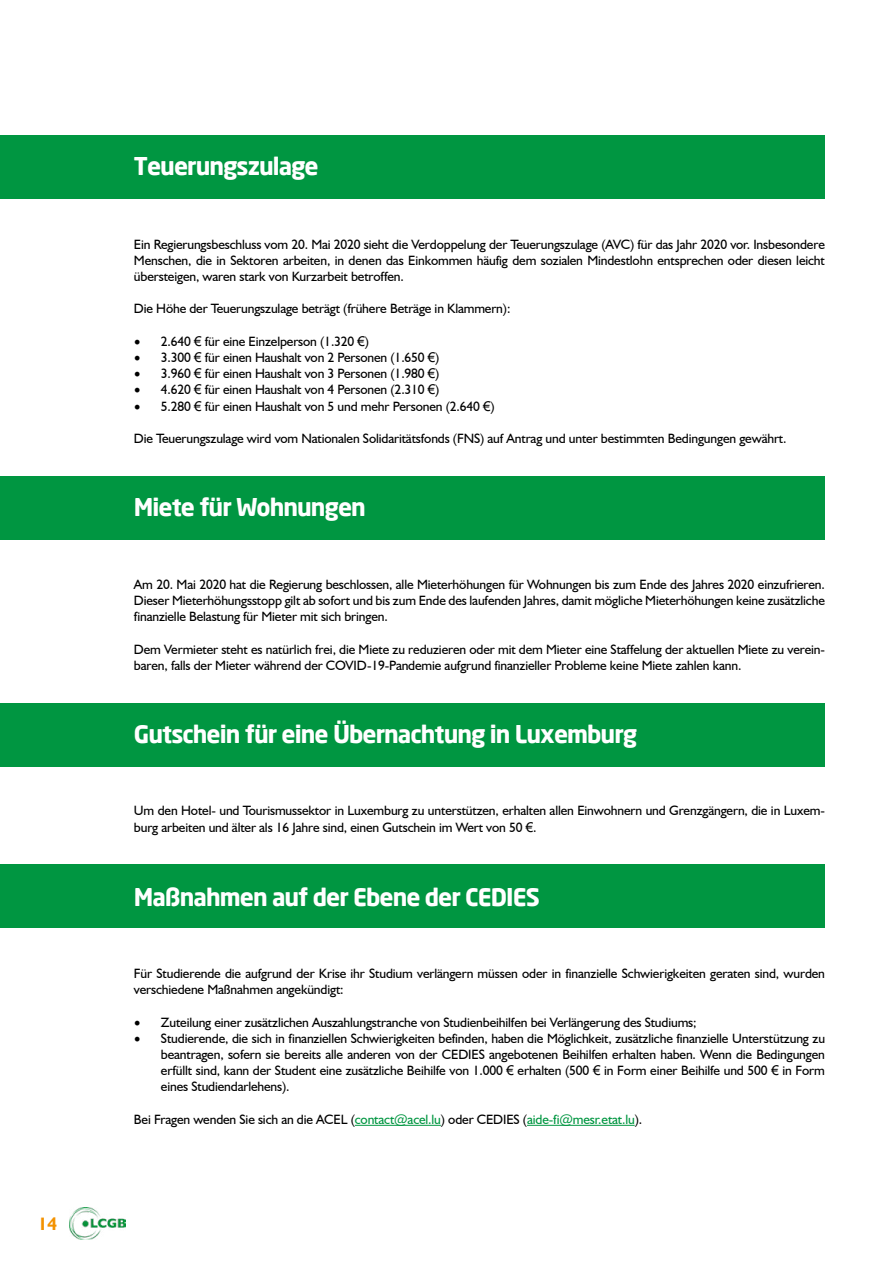
<style>
.page{position:relative;width:893px;height:1263px;background:#fff}
.page>*{position:absolute;margin:0;border:0;box-sizing:border-box;transform-origin:0 0}
.t1{font:700 24px "Neo Sans";letter-spacing:-.04em;color:#fff}
.t2{font:700 18px "Humanist 521 BT";color:#f39200}
.t3{font:13.5px/16.2px "Humanist 521 BT";letter-spacing:-.01em;color:#000;text-align:justify}
.s1{font-family:"Minion Pro";font-size:18px}
.s2{font-family:"Arial"}
.s3{color:#009641}
</style>
<div class="page">
<img style="left:69px;top:1207px;width:57px;height:33px">
<div style="left:0;top:135px;width:825px;height:64px;background:#009641"></div>
<div style="left:0;top:476px;width:825px;height:63px;background:#009641"></div>
<div style="left:0;top:703px;width:825px;height:64px;background:#009641"></div>
<div style="left:0;top:864px;width:825px;height:64px;background:#009641"></div>
<hr style="left:355px;top:1125px;width:86px;height:1px;background:#009641">
<hr style="left:527px;top:1125px;width:108px;height:1px;background:#009641">
<h2 class="t2" style="left:38px;top:1213px;width:21px">14</h2>
<h1 class="t1" style="left:134px;top:151px;width:186px">Teuerungszulage</h1>
<p class="t3" style="left:134px;top:236px;width:692px">Ein Regierungsbeschluss vom 20. Mai 2020 sieht die Verdoppelung der Teuerungszulage (AVC) für das Jahr 2020 vor. Insbesondere Menschen, die in Sektoren arbeiten, in denen das Einkommen häufig dem sozialen Mindestlohn entsprechen oder diesen leicht übersteigen, waren stark von Kurzarbeit betroffen.</p>
<p class="t3" style="left:134px;top:300px;width:378px">Die Höhe der Teuerungszulage beträgt (frühere Beträge in Klammern):</p>
<p class="t3" style="left:134px;top:333px;width:237px"><span class="s1">•</span> 2.640 <span class="s2">€</span> für eine Einzelperson (1.320 <span class="s2">€</span>)</p>
<p class="t3" style="left:134px;top:349px;width:307px"><span class="s1">•</span> 3.300 <span class="s2">€</span> für einen Haushalt von 2 Personen (1.650 <span class="s2">€</span>)</p>
<p class="t3" style="left:134px;top:365px;width:307px"><span class="s1">•</span> 3.960 <span class="s2">€</span> für einen Haushalt von 3 Personen (1.980 <span class="s2">€</span>)</p>
<p class="t3" style="left:134px;top:381px;width:307px"><span class="s1">•</span> 4.620 <span class="s2">€</span> für einen Haushalt von 4 Personen (2.310 <span class="s2">€</span>)</p>
<p class="t3" style="left:134px;top:398px;width:362px"><span class="s1">•</span> 5.280 <span class="s2">€</span> für einen Haushalt von 5 und mehr Personen (2.640 <span class="s2">€</span>)</p>
<p class="t3" style="left:134px;top:430px;width:654px">Die Teuerungszulage wird vom Nationalen Solidaritätsfonds (FNS) auf Antrag und unter bestimmten Bedingungen gewährt.</p>
<h1 class="t1" style="left:134px;top:491px;width:233px">Miete für Wohnungen</h1>
<p class="t3" style="left:134px;top:576px;width:693px">Am 20. Mai 2020 hat die Regierung beschlossen, alle Mieterhöhungen für Wohnungen bis zum Ende des Jahres 2020 einzufrieren.<br>Dieser Mieterhöhungsstopp gilt ab sofort und bis zum Ende des laufenden Jahres, damit mögliche Mieterhöhungen keine zusätzliche finanzielle Belastung für Mieter mit sich bringen.</p>
<p class="t3" style="left:134px;top:641px;width:693px">Dem Vermieter steht es natürlich frei, die Miete zu reduzieren oder mit dem Mieter eine Staffelung der aktuellen Miete zu verein&shy;baren, falls der Mieter während der COVID-19-Pandemie aufgrund finanzieller Probleme keine Miete zahlen kann.</p>
<h1 class="t1" style="left:134px;top:719px;width:505px">Gutschein für eine Übernachtung in Luxemburg</h1>
<p class="t3" style="left:134px;top:802px;width:692px">Um den Hotel- und Tourismussektor in Luxemburg zu unterstützen, erhalten allen Einwohnern und Grenzgängern, die in Luxem&shy;burg arbeiten und älter als 16 Jahre sind, einen Gutschein im Wert von 50 <span class="s2">€</span>.</p>
<h1 class="t1" style="left:134px;top:882px;width:407px">Maßnahmen auf der Ebene der CEDIES</h1>
<p class="t3" style="left:134px;top:965px;width:693px">Für Studierende die aufgrund der Krise ihr Studium verlängern müssen oder in finanzielle Schwierigkeiten geraten sind, wurden verschiedene Maßnahmen angekündigt:</p>
<p class="t3" style="left:134px;top:1013px;width:564px"><span class="s1">•</span> Zuteilung einer zusätzlichen Auszahlungstranche von Studienbeihilfen bei Verlängerung des Studiums;</p>
<p class="t3" style="left:161px;top:1030px;width:666px;text-indent:-27px"><span class="s1">•</span> Studierende, die sich in finanziellen Schwierigkeiten befinden, haben die Möglichkeit, zusätzliche finanzielle Unterstützung zu beantragen, sofern sie bereits alle anderen von der CEDIES angebotenen Beihilfen erhalten haben. Wenn die Bedingungen erfüllt sind, kann der Student eine zusätzliche Beihilfe von 1.000 <span class="s2">€</span> erhalten (500 <span class="s2">€</span> in Form einer Beihilfe und 500 <span class="s2">€</span> in Form eines Studiendarlehens).</p>
<p class="t3" style="left:134px;top:1111px;width:510px">Bei Fragen wenden Sie sich an die ACEL (<span class="s3">contact@acel.lu</span>) oder CEDIES (<span class="s3">aide-fi@mesr.etat.lu</span>).</p>
</div>
